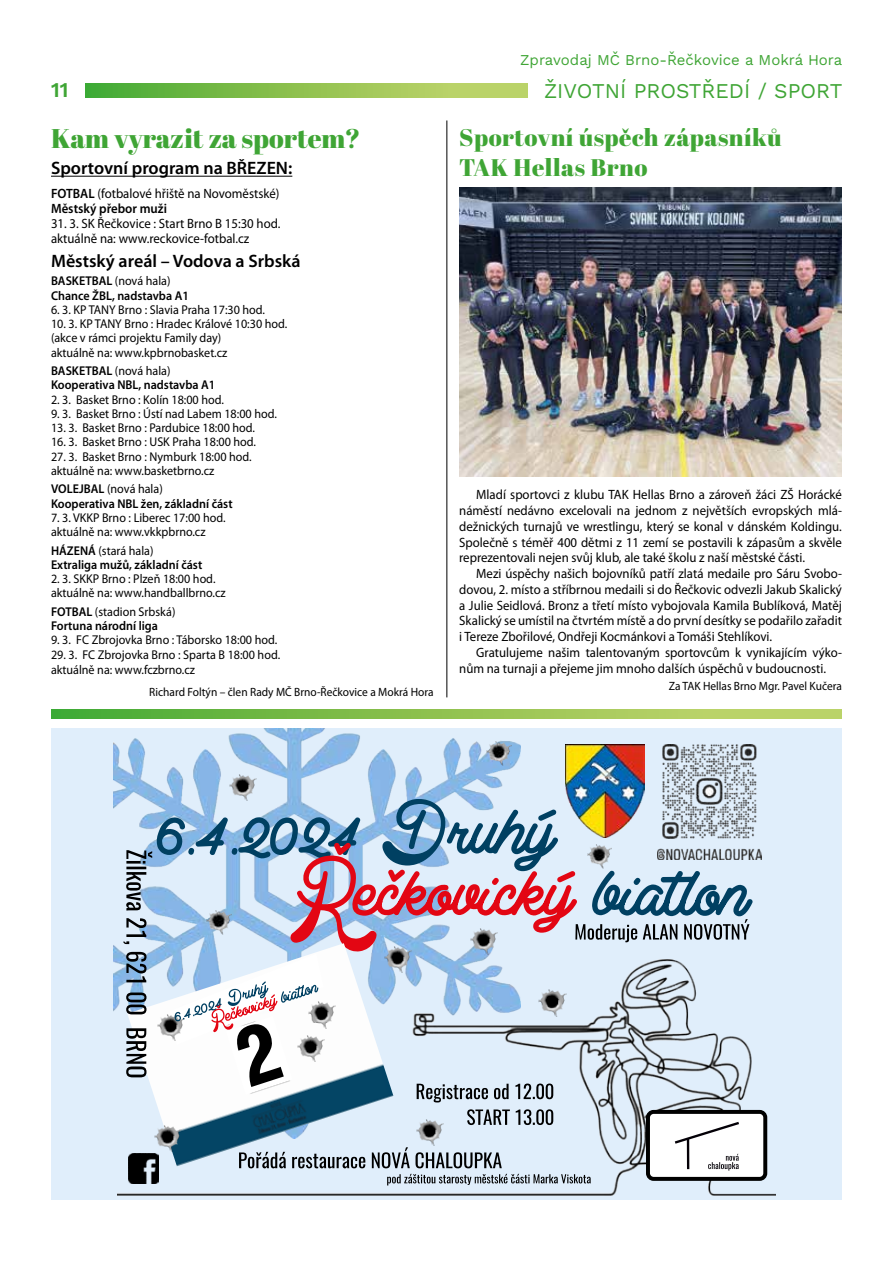
<style>
.page{position:relative;width:893px;height:1263px;background:#fff}
.page>*{position:absolute;margin:0;border:0;box-sizing:border-box;transform-origin:0 0}
.t1{font:27px "Abril Fatface";color:#3fa535}
.t2{font:24px/30px "Abril Fatface";letter-spacing:.02em;color:#3fa535}
.t3{font:21px "Work Sans";color:#3fa535}
.t4{font:600 18px "Myriad Pro";color:#000}
.t5{font:15px "Work Sans";color:#3fa535}
.t6{font:13.5px/15.8px "Myriad Pro";color:#000;scale:.95 1}
.t7{font:12.75px/14.2px "Myriad Pro";color:#000;scale:.95 1}
.t8{font:600 12.75px/14.2px "Myriad Pro";color:#000;scale:.95 1}
.t9{font:12px "Myriad Pro";color:#000;scale:.95 1}
.s1{font-weight:600}
.s2{font-weight:400}
</style>
<div class="page">
<svg style="left:85px;top:84px;width:442px;height:14px;background:#8bc151"></svg>
<hr style="left:51px;top:176px;width:241px;height:1px;background:#000">
<img style="left:459px;top:187px;width:383px;height:289px">
<hr style="left:446px;top:120px;width:1px;height:577px;background:#000">
<div style="left:51px;top:728px;width:791px;height:471px;background:#e0eefb"></div>
<img style="left:113px;top:728px;width:408px;height:283px">
<img style="left:118px;top:960px;width:657px;height:235px">
<div style="left:648px;top:1112px;width:117px;height:67px;background:#fff;border-radius:6px"></div>
<div style="left:646px;top:1110px;width:121px;height:71px;border:4px solid #000;border-radius:6px"></div>
<img style="left:662px;top:744px;width:100px;height:115px">
<img style="left:486px;top:741px;width:25px;height:24px">
<img style="left:230px;top:774px;width:27px;height:25px">
<img style="left:565px;top:744px;width:80px;height:55px">
<svg style="left:51px;top:710px;width:791px;height:8px;background:#8bc151"></svg>
<svg style="left:123px;top:799px;width:630px;height:386px"></svg>
<h3 class="t3" style="left:51px;top:74px;width:19px">11</h3>
<h1 class="t1" style="left:51px;top:119px;width:311px">Kam vyrazit za sportem?</h1>
<h3 class="t4" style="left:51px;top:157px;width:243px">Sportovní program na BŘEZEN:</h3>
<p class="t6" style="left:51px;top:186px;width:242px;line-height:15px"><span class="s1">FOTBAL</span> (fotbalové hřiště na Novoměstské)<br><span class="s1">Městský přebor muži</span></p>
<p class="t6" style="left:51px;top:216px;width:243px;line-height:15px">31. 3. SK Řečkovice : Start Brno B 15:30 hod. aktuálně na: www.reckovice-fotbal.cz</p>
<h3 class="t4" style="left:51px;top:249px;width:251px">Městský areál – Vodova a Srbská</h3>
<p class="t8" style="left:51px;top:274px;width:147px">BASKETBAL <span class="s2">(nová hala)<br></span>Chance ŽBL, nadstavba A1</p>
<p class="t7" style="left:51px;top:302px;width:227px">6. 3. KP TANY Brno : Slavia Praha 17:30 hod.</p>
<p class="t7" style="left:51px;top:317px;width:250px">10. 3. KP TANY Brno : Hradec Králové 10:30 hod. (akce v rámci projektu Family day)<br>aktuálně na: www.kpbrnobasket.cz</p>
<p class="t8" style="left:51px;top:363px;width:175px">BASKETBAL <span class="s2">(nová hala)<br></span>Kooperativa NBL, nadstavba A1</p>
<p class="t7" style="left:51px;top:392px;width:184px">2. 3. Basket Brno : Kolín 18:00 hod.</p>
<p class="t7" style="left:51px;top:406px;width:239px">9. 3. Basket Brno : Ústí nad Labem 18:00 hod.</p>
<p class="t7" style="left:51px;top:421px;width:216px">13. 3. Basket Brno : Pardubice 18:00 hod.</p>
<p class="t7" style="left:51px;top:435px;width:217px">16. 3. Basket Brno : USK Praha 18:00 hod.</p>
<p class="t7" style="left:51px;top:449px;width:213px">27. 3. Basket Brno : Nymburk 18:00 hod. aktuálně na: www.basketbrno.cz</p>
<p class="t8" style="left:51px;top:482px;width:193px">VOLEJBAL <span class="s2">(nová hala)<br></span>Kooperativa NBL žen, základní část</p>
<p class="t7" style="left:51px;top:510px;width:185px">7. 3. VKKP Brno : Liberec 17:00 hod. aktuálně na: www.vkkpbrno.cz</p>
<p class="t8" style="left:51px;top:543px;width:161px">HÁZENÁ <span class="s2">(stará hala)<br></span>Extraliga mužů, základní část</p>
<p class="t7" style="left:51px;top:572px;width:185px">2. 3. SKKP Brno : Plzeň 18:00 hod. aktuálně na: www.handballbrno.cz</p>
<p class="t8" style="left:51px;top:604px;width:132px">FOTBAL <span class="s2">(stadion Srbská)<br></span>Fortuna národní liga</p>
<p class="t7" style="left:51px;top:633px;width:240px">9. 3. FC Zbrojovka Brno : Táborsko 18:00 hod.</p>
<p class="t7" style="left:51px;top:647px;width:243px;line-height:15px">29. 3. FC Zbrojovka Brno : Sparta B 18:00 hod. aktuálně na: www.fczbrno.cz</p>
<p class="t9" style="left:149px;top:684px;width:301px">Richard Foltýn – člen Rady MČ Brno-Řečkovice a Mokrá Hora</p>
<p class="t5" style="left:520px;top:48px;width:323px">Zpravodaj MČ Brno-Řečkovice a Mokrá Hora</p>
<h3 class="t3" style="left:544px;top:75px;width:300px">ŽIVOTNÍ PROSTŘEDÍ / SPORT</h3>
<h2 class="t2" style="left:459px;top:122px;width:324px">Sportovní úspěch zápasníků<br>TAK Hellas Brno</h2>
<p class="t6" style="left:459px;top:487px;width:404px;text-align:justify;text-indent:17px">Mladí sportovci z klubu TAK Hellas Brno a zároveň žáci ZŠ Horácké náměstí nedávno excelovali na jednom z největších evropských mlá&shy;dežnických turnajů ve wrestlingu, který se konal v dánském Koldingu.<br>Společně s téměř 400 dětmi z 11 zemí se postavili k zápasům a skvěle reprezentovali nejen svůj klub, ale také školu z naší městské části.</p>
<p class="t6" style="left:459px;top:566px;width:404px;text-align:justify;text-indent:17px">Mezi úspěchy našich bojovníků patří zlatá medaile pro Sáru Svobo&shy;dovou, 2. místo a stříbrnou medaili si do Řečkovic odvezli Jakub Skalický a Julie Seidlová. Bronz a třetí místo vybojovala Kamila Bublíková, Matěj Skalický se umístil na čtvrtém místě a do první desítky se podařilo zařadit i Tereze Zbořilové, Ondřeji Kocmánkovi a Tomáši Stehlíkovi.</p>
<p class="t6" style="left:459px;top:644px;width:404px;text-indent:17px">Gratulujeme našim talentovaným sportovcům k vynikajícím výko&shy;nům na turnaji a přejeme jim mnoho dalších úspěchů v budoucnosti.</p>
<p class="t9" style="left:669px;top:679px;width:184px">Za TAK Hellas Brno Mgr. Pavel Kučera</p>
</div>
